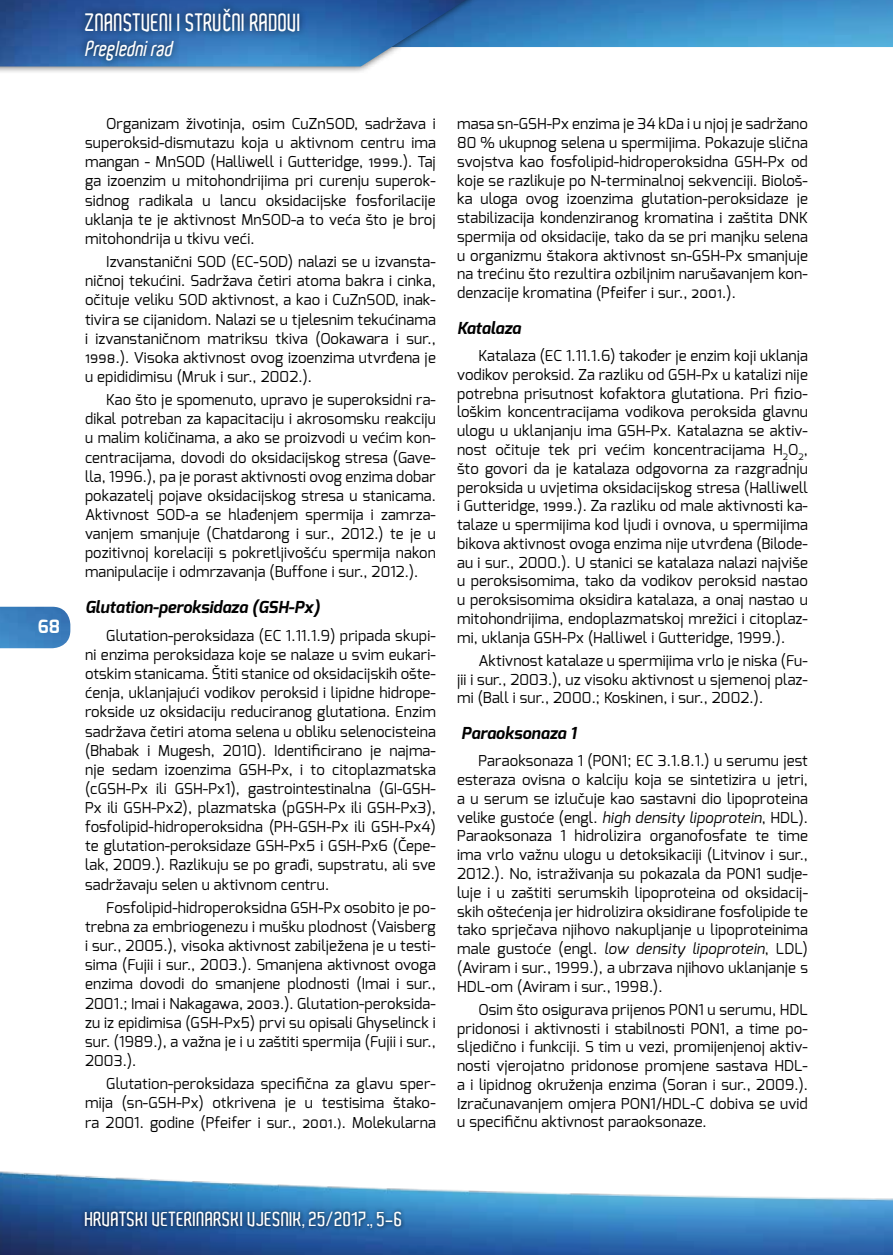
<style>
.page{position:relative;width:893px;height:1255px;background:#fff}
.page>*{position:absolute;margin:0;border:0;box-sizing:border-box;transform-origin:0 0}
.t1{font:600 24px "Aldo";color:#fff;scale:.9 1}
.t2{font:italic 600 21px "Aldo";color:#fff;scale:.9 1}
.t3{font:600 19.5px "Aldo";color:#fff}
.t4{font:700 18.15px "Exo";color:#fff}
.t5{font:italic 700 16.5px "Exo";color:#000}
.t6{font:15px/19px "Exo";letter-spacing:.01em;color:#000;text-align:justify}
.s1{font-family:"Libel Suit";font-weight:400;font-size:22.5px}
.s2{font-style:italic}
</style>
<div class="page">
<img style="left:505px;top:0;width:388px;height:47px">
<div style="left:0;top:0;width:505px;height:75px;background:#000;opacity:.75"></div>
<img style="left:0;top:0;width:498px;height:66px">
<img style="left:0;top:1171px;width:893px;height:83px">
<img style="left:0;top:606px;width:70px;height:42px">
<div style="left:81px;top:1207px;width:325px;height:25px;background:#000;opacity:.75"></div>
<div style="left:78px;top:1px;width:230px;height:67px;background:#000;opacity:.75"></div>
<p class="t4" style="left:38px;top:614px;width:24px">68</p>
<h1 class="t1" style="left:85px;top:9px;width:242px">ZNANSTVENI I STRU<span class="s1">Č</span>NI RADOVI</h1>
<h2 class="t2" style="left:85px;top:37px;width:104px">Preglednirad</h2>
<p class="t6" style="left:85px;top:114px;width:352px;text-indent:21px">Organizam životinja, osim CuZnSOD, sadržava i superoksid-dismutazu koja u aktivnom centru ima mangan - MnSOD (Halliwell i Gutteridge, 1999.). Taj ga izoenzim u mitohondrijima pri curenju superok&shy;sidnog radikala u lancu oksidacijske fosforilacije uklanja te je aktivnost MnSOD-a to veća što je broj mitohondrija u tkivu veći.</p>
<p class="t6" style="left:85px;top:252px;width:352px;text-indent:21px">Izvanstanični SOD (EC-SOD) nalazi se u izvansta&shy;ničnoj tekućini. Sadržava četiri atoma bakra i cinka, očituje veliku SOD aktivnost, a kao i CuZnSOD, inak&shy;tivira se cijanidom. Nalazi se u tjelesnim tekućinama i izvanstaničnom matriksu tkiva (Ookawara i sur., 1998.). Visoka aktivnost ovog izoenzima utvrđena je u epididimisu (Mruk i sur., 2002.).</p>
<p class="t6" style="left:85px;top:390px;width:352px;text-indent:21px">Kao što je spomenuto, upravo je superoksidni ra&shy;dikal potreban za kapacitaciju i akrosomsku reakciju u malim količinama, a ako se proizvodi u većim kon&shy;centracijama, dovodi do oksidacijskog stresa (Gave&shy;lla, 1996.), pa je porast aktivnosti ovog enzima dobar pokazatelj pojave oksidacijskog stresa u stanicama.<br>Aktivnost SOD-a se hlađenjem spermija i zamrza&shy;vanjem smanjuje (Chatdarong i sur., 2012.) te je u pozitivnoj korelaciji s pokretljivošću spermija nakon manipulacije i odmrzavanja (Buffone i sur., 2012.).</p>
<p class="t5" style="left:85px;top:597px;width:236px">Glutation-peroksidaza (GSH-Px)</p>
<p class="t6" style="left:85px;top:626px;width:352px;text-indent:21px">Glutation-peroksidaza (EC 1.11.1.9) pripada skupi&shy;ni enzima peroksidaza koje se nalaze u svim eukari&shy;otskim stanicama. Štiti stanice od oksidacijskih ošte&shy;ćenja, uklanjajući vodikov peroksid i lipidne hidrope&shy;rokside uz oksidaciju reduciranog glutationa. Enzim sadržava četiri atoma selena u obliku selenocisteina (Bhabak i Mugesh, 2010). Identificirano je najma&shy;nje sedam izoenzima GSH-Px, i to citoplazmatska (cGSH-Px ili GSH-Px1), gastrointestinalna (GI-GSH-Px ili GSH-Px2), plazmatska (pGSH-Px ili GSH-Px3), fosfolipid-hidroperoksidna (PH-GSH-Px ili GSH-Px4) te glutation-peroksidaze GSH-Px5 i GSH-Px6 (Čepe&shy;lak, 2009.). Razlikuju se po građi, supstratu, ali sve sadržavaju selen u aktivnom centru.</p>
<p class="t6" style="left:85px;top:897px;width:352px;text-indent:21px">Fosfolipid-hidroperoksidna GSH-Px osobito je po&shy;trebna za embriogenezu i mušku plodnost (Vaisberg i sur., 2005.), visoka aktivnost zabilježena je u testi&shy;sima (Fujii i sur., 2003.). Smanjena aktivnost ovoga enzima dovodi do smanjene plodnosti (Imai i sur., 2001.; Imai i Nakagawa, 2003.). Glutation-peroksida&shy;zu iz epidimisa (GSH-Px5) prvi su opisali Ghyselinck i sur. (1989.), a važna je i u zaštiti spermija (Fujii i sur., 2003.).</p>
<p class="t6" style="left:85px;top:1074px;width:352px;text-indent:21px">Glutation-peroksidaza specifična za glavu sper&shy;mija (sn-GSH-Px) otkrivena je u testisima štako&shy;ra 2001. godine (Pfeifer i sur., 2001.). Molekularna</p>
<p class="t6" style="left:457px;top:114px;width:352px">masa sn-GSH-Px enzima je 34 kDa i u njoj je sadržano 80 % ukupnog selena u spermijima. Pokazuje slična svojstva kao fosfolipid-hidroperoksidna GSH-Px od koje se razlikuje po N-terminalnoj sekvenciji. Biološ&shy;ka uloga ovog izoenzima glutation-peroksidaze je stabilizacija kondenziranog kromatina i zaštita DNK spermija od oksidacije, tako da se pri manjku selena u organizmu štakora aktivnost sn-GSH-Px smanjuje na trećinu što rezultira ozbiljnim narušavanjem kon&shy;denzacije kromatina (Pfeifer i sur., 2001.).</p>
<p class="t5" style="left:457px;top:317px;width:65px">Katalaza</p>
<p class="t6" style="left:457px;top:346px;width:352px;text-indent:21px">Katalaza (EC 1.11.1.6) također je enzim koji uklanja vodikov peroksid. Za razliku od GSH-Px u katalizi nije potrebna prisutnost kofaktora glutationa. Pri fizio&shy;loškim koncentracijama vodikova peroksida glavnu ulogu u uklanjanju ima GSH-Px. Katalazna se aktiv&shy;nost očituje tek pri većim koncentracijama H<sub>2</sub>O<sub>2</sub>, što govori da je katalaza odgovorna za razgradnju peroksida u uvjetima oksidacijskog stresa (Halliwell i Gutteridge, 1999.). Za razliku od male aktivnosti ka&shy;talaze u spermijima kod ljudi i ovnova, u spermijima bikova aktivnost ovoga enzima nije utvrđena (Bilode&shy;au i sur., 2000.). U stanici se katalaza nalazi najviše u peroksisomima, tako da vodikov peroksid nastao u peroksisomima oksidira katalaza, a onaj nastao u mitohondrijima, endoplazmatskoj mrežici i citoplaz&shy;mi, uklanja GSH-Px (Halliwel i Gutteridge, 1999.).</p>
<p class="t6" style="left:457px;top:651px;width:352px;text-indent:21px">Aktivnost katalaze u spermijima vrlo je niska (Fu&shy;jii i sur., 2003.), uz visoku aktivnost u sjemenoj plaz&shy;mi (Ball i sur., 2000.; Koskinen, i sur., 2002.).</p>
<p class="t5" style="left:461px;top:722px;width:117px">Paraoksonaza 1</p>
<p class="t6" style="left:457px;top:751px;width:352px;text-indent:21px">Paraoksonaza 1 (PON1; EC 3.1.8.1.) u serumu jest esteraza ovisna o kalciju koja se sintetizira u jetri, a u serum se izlučuje kao sastavni dio lipoproteina velike gustoće (engl. <span class="s2">high density lipoprotein</span>, HDL).<br>Paraoksonaza 1 hidrolizira organofosfate te time ima vrlo važnu ulogu u detoksikaciji (Litvinov i sur., 2012.). No, istraživanja su pokazala da PON1 sudje&shy;luje i u zaštiti serumskih lipoproteina od oksidacij&shy;skih oštećenja jer hidrolizira oksidirane fosfolipide te tako sprječava njihovo nakupljanje u lipoproteinima male gustoće (engl. <span class="s2">low density lipoprotein</span>, LDL) (Aviram i sur., 1999.), a ubrzava njihovo uklanjanje s HDL-om (Aviram i sur., 1998.).</p>
<p class="t6" style="left:457px;top:999px;width:352px;text-indent:21px">Osim što osigurava prijenos PON1 u serumu, HDL pridonosi i aktivnosti i stabilnosti PON1, a time po&shy;sljedično i funkciji. S tim u vezi, promijenjenoj aktiv&shy;nosti vjerojatno pridonose promjene sastava HDL&shy;a i lipidnog okruženja enzima (Soran i sur., 2009.).<br>Izračunavanjem omjera PON1/HDL-C dobiva se uvid u specifičnu aktivnost paraoksonaze.</p>
<h3 class="t3" style="left:85px;top:1207px;width:319px">HRVATSKI VETERINARSKI VJESNIK, 25/2017., 5-6</h3>
</div>
